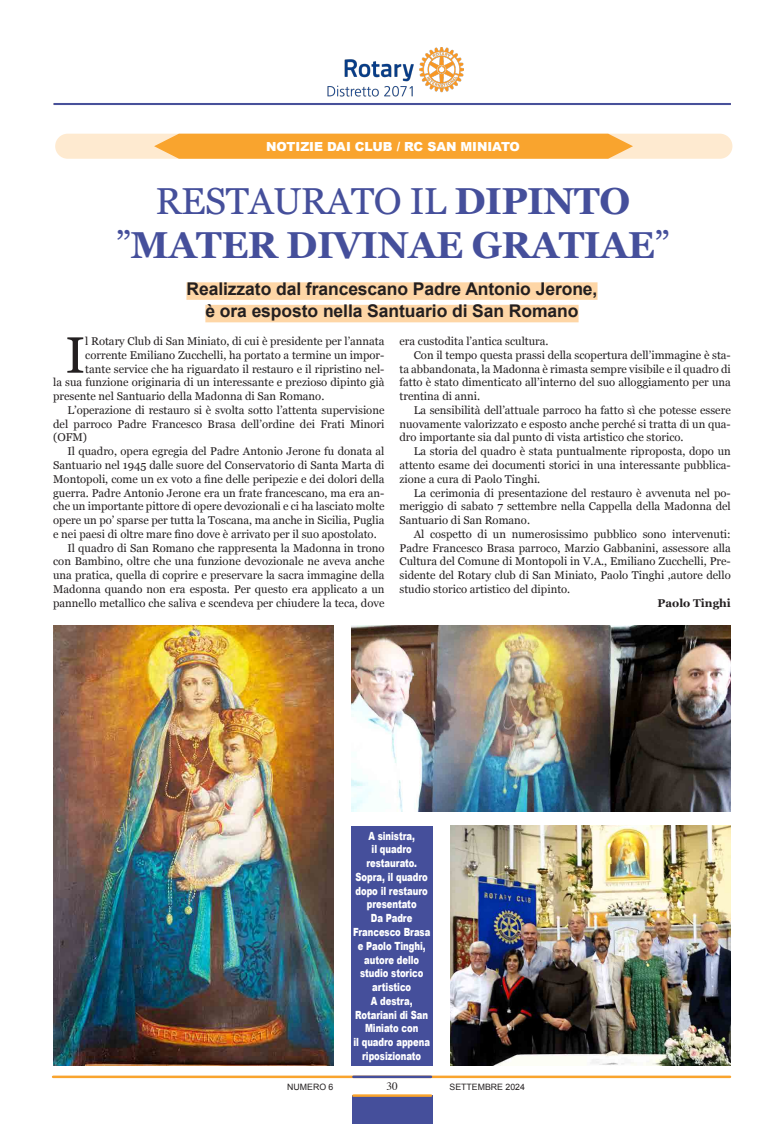
<style>
.page{position:relative;width:784px;height:1124px;background:#fff}
.page>*{position:absolute;margin:0;border:0;box-sizing:border-box;transform-origin:0 0}
.t1{font:51px "Georgia";color:#231f20}
.t2{font:700 37.5px "Georgia";letter-spacing:-.015em;color:#454f9b}
.t3{font:37.5px "Georgia";letter-spacing:-.015em;color:#454f9b}
.t4{font:700 17.5px "Arial";letter-spacing:-.005em;color:#231f20}
.t5{font:900 12.5px "Arial";letter-spacing:-.005em;color:#fff}
.t6{font:11.25px/13.8px "Georgia";color:#231f20;text-align:justify}
.t7{font:900 11.25px/13.8px "Arial";letter-spacing:-.005em;color:#fff;text-align:center;scale:.75 1}
.t8{font:700 11.25px "Georgia";color:#231f20}
.t9{font:11.25px "Times";color:#231f20}
.t10{font:8.75px "Arial";color:#231f20}
.s1{font-weight:700}
.s2{font-weight:400}
</style>
<div class="page">
<hr style="left:53px;top:1075px;width:676px;height:2px;background:#f9a42e">
<img style="left:327px;top:47px;width:136px;height:50px">
<hr style="left:54px;top:103px;width:676px;height:1px;background:#454f9b">
<hr style="left:54px;top:104px;width:676px;height:1px;background:#454f9b">
<div style="left:352px;top:1095px;width:80px;height:28px;background:#454f9b"></div>
<hr style="left:353px;top:1094px;width:78px;height:2px;background:#f9a42e">
<hr style="left:353px;top:1075px;width:78px;height:2px;background:#454f9b">
<div style="left:186px;top:282px;width:411px;height:18px;background:#fed6a6"></div>
<div style="left:205px;top:305px;width:373px;height:17px;background:#fed6a6"></div>
<div style="left:55px;top:134px;width:677px;height:25px;background:#feead0;border-radius:13px"></div>
<svg style="left:154px;top:134px;width:478px;height:25px;background:#f9a837"></svg>
<img style="left:54px;top:625px;width:279px;height:440px">
<img style="left:351px;top:625px;width:379px;height:186px">
<img style="left:450px;top:825px;width:280px;height:240px">
<div style="left:351px;top:825px;width:81px;height:240px;background:#454f9b"></div>
<p class="t5" style="left:266px;top:137px;width:255px">NOTIZIE DAI CLUB / RC SAN MINIATO</p>
<p class="t3" style="left:155px;top:173px;width:476px">RESTAURATO IL <span class="s1">DIPINTO</span></p>
<p class="t2" style="left:116px;top:216px;width:555px"><span class="s2">”</span>MATER DIVINAE GRATIAE<span class="s2">”</span></p>
<p class="t4" style="left:186px;top:277px;width:412px">Realizzato dal francescano Padre Antonio Jerone,</p>
<p class="t4" style="left:205px;top:299px;width:374px">è ora esposto nella Santuario di San Romano</p>
<p class="t1" style="left:65px;top:318px;width:21px">I</p>
<p class="t6" style="left:85px;top:334px;width:300px">l Rotary Club di San Miniato, di cui è presidente per l’annata</p>
<p class="t6" style="left:85px;top:347px;width:300px">corrente Emiliano Zucchelli, ha portato a termine un impor-</p>
<p class="t6" style="left:85px;top:361px;width:300px">tante service che ha riguardato il restauro e il ripristino nel-</p>
<p class="t6" style="left:53px;top:375px;width:332px">la sua funzione originaria di un interessante e prezioso dipinto già</p>
<p class="t6" style="left:53px;top:389px;width:272px">presente nel Santuario della Madonna di San Romano.</p>
<p class="t6" style="left:53px;top:402px;width:332px;text-indent:14px">L’operazione di restauro si è svolta sotto l’attenta supervisione del parroco Padre Francesco Brasa dell’ordine dei Frati Minori (OFM)</p>
<p class="t6" style="left:53px;top:444px;width:332px;text-indent:14px">Il quadro, opera egregia del Padre Antonio Jerone fu donata al Santuario nel 1945 dalle suore del Conservatorio di Santa Marta di Montopoli, come un ex voto a fine delle peripezie e dei dolori della guerra. Padre Antonio Jerone era un frate francescano, ma era an&shy;che un importante pittore di opere devozionali e ci ha lasciato molte opere un po’ sparse per tutta la Toscana, ma anche in Sicilia, Puglia e nei paesi di oltre mare fino dove è arrivato per il suo apostolato.</p>
<p class="t6" style="left:53px;top:540px;width:332px;text-indent:14px">Il quadro di San Romano che rappresenta la Madonna in trono con Bambino, oltre che una funzione devozionale ne aveva anche una pratica, quella di coprire e preservare la sacra immagine della Madonna quando non era esposta. Per questo era applicato a un pannello metallico che saliva e scendeva per chiudere la teca, dove</p>
<p class="t6" style="left:399px;top:334px;width:150px">era custodita l’antica scultura.</p>
<p class="t6" style="left:399px;top:347px;width:332px;text-indent:14px">Con il tempo questa prassi della scopertura dell’immagine è sta&shy;ta abbandonata, la Madonna è rimasta sempre visibile e il quadro di fatto è stato dimenticato all’interno del suo alloggiamento per una trentina di anni.</p>
<p class="t6" style="left:399px;top:402px;width:332px;text-indent:14px">La sensibilità dell’attuale parroco ha fatto sì che potesse essere nuovamente valorizzato e esposto anche perché si tratta di un qua&shy;dro importante sia dal punto di vista artistico che storico.</p>
<p class="t6" style="left:399px;top:444px;width:332px;text-indent:14px">La storia del quadro è stata puntualmente riproposta, dopo un attento esame dei documenti storici in una interessante pubblica&shy;zione a cura di Paolo Tinghi.</p>
<p class="t6" style="left:399px;top:485px;width:332px;text-indent:14px">La cerimonia di presentazione del restauro è avvenuta nel po&shy;meriggio di sabato 7 settembre nella Cappella della Madonna del Santuario di San Romano.</p>
<p class="t6" style="left:399px;top:526px;width:332px;text-indent:14px">Al cospetto di un numerosissimo pubblico sono intervenuti:<br>Padre Francesco Brasa parroco, Marzio Gabbanini, assessore alla Cultura del Comune di Montopoli in V.A., Emiliano Zucchelli, Pre&shy;sidente del Rotary club di San Miniato, Paolo Tinghi ,autore dello studio storico artistico del dipinto.</p>
<p class="t8" style="left:657px;top:594px;width:75px">Paolo Tinghi</p>
<p class="t7" style="left:368px;top:828px;width:64px">A sinistra,</p>
<p class="t7" style="left:371px;top:842px;width:55px">il quadro</p>
<p class="t7" style="left:366px;top:855px;width:69px">restaurato.</p>
<p class="t7" style="left:355px;top:869px;width:98px">Sopra, il quadro dopo il restauro presentato</p>
<p class="t7" style="left:371px;top:910px;width:57px">Da Padre</p>
<p class="t7" style="left:353px;top:924px;width:104px">Francesco Brasa e Paolo Tinghi, autore dello studio storico artistico</p>
<p class="t7" style="left:371px;top:993px;width:57px">A destra,</p>
<p class="t7" style="left:355px;top:1007px;width:98px">Rotariani di San<br>Miniato con</p>
<p class="t7" style="left:353px;top:1034px;width:103px">il quadro appena riposizionato</p>
<p class="t10" style="left:287px;top:1081px;width:48px">NUMERO 6</p>
<p class="t9" style="left:386px;top:1075px;width:13px">30</p>
<p class="t10" style="left:449px;top:1081px;width:77px">SETTEMBRE 2024</p>
</div>
